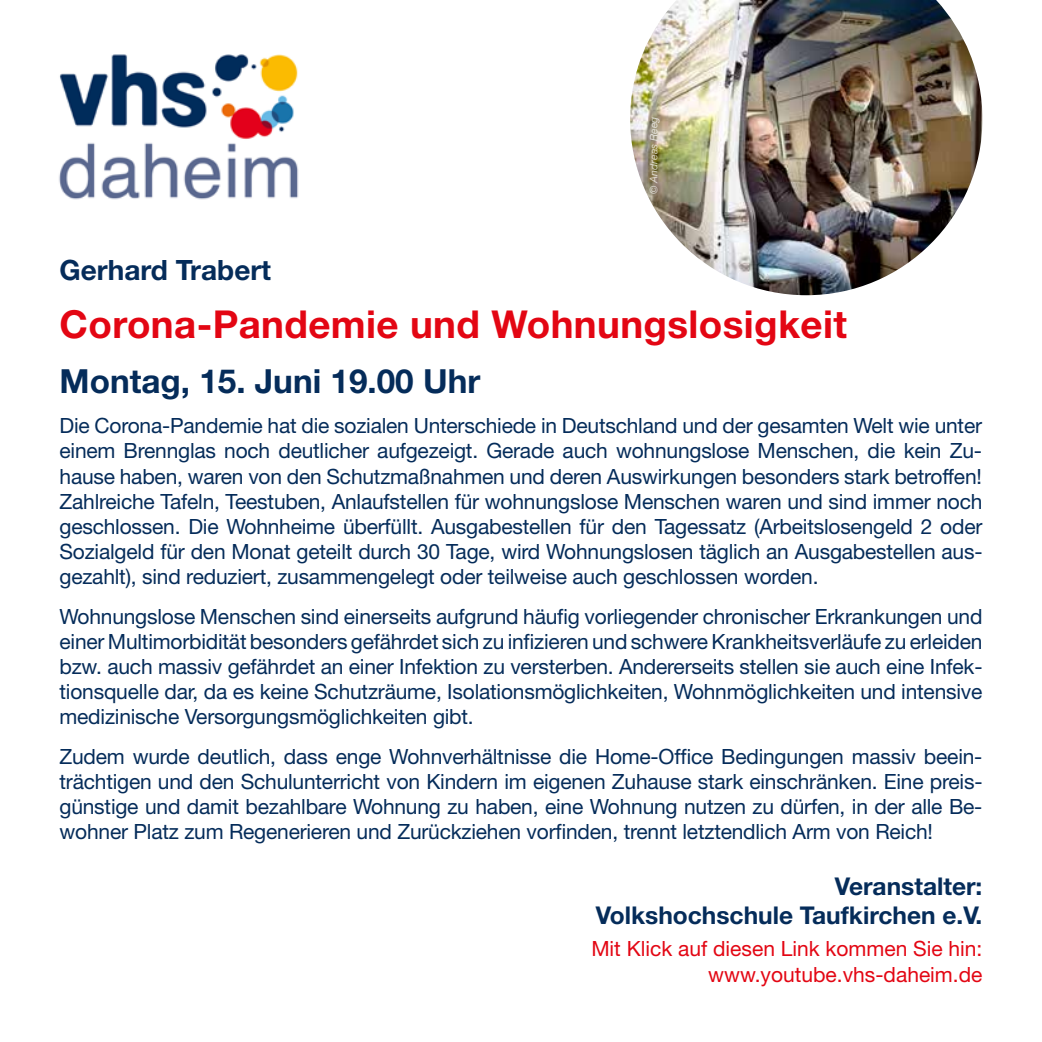
<style>
.page{position:relative;width:1042px;height:1042px;background:#fff}
.page>*{position:absolute;margin:0;border:0;box-sizing:border-box;transform-origin:0 0}
.t1{font:700 38.5px "Helvetica Neue LT";letter-spacing:.01em;color:#e30613}
.t2{font:700 33.25px "Helvetica Neue LT";color:#052c5a}
.t3{font:700 28px "Helvetica Neue LT";color:#052c5a}
.t4{font:700 24.5px/29.4px "Helvetica Neue LT";color:#052c5a;text-align:right}
.t5{font:21px/25.2px "Helvetica Neue LT";letter-spacing:-.01em;color:#052c5a;text-align:justify}
.t6{font:21px/26.2px "Helvetica Neue LT";color:#e30613;text-align:right}
.t7{font:italic 10.5px "Helvetica Neue LT";color:#fff}
</style>
<div class="page">
<img style="left:59px;top:54px;width:240px;height:146px">
<img style="left:630px;top:0;width:352px;height:295px">
<h3 class="t3" style="left:60px;top:253px;width:213px">Gerhard Trabert</h3>
<p class="t7" style="left:647px;top:194px;width:79px;rotate:-90deg">© Andreas Reeg</p>
<h1 class="t1" style="left:60px;top:300px;width:789px">Corona-Pandemie und Wohnungslosigkeit</h1>
<h2 class="t2" style="left:60px;top:361px;width:422px">Montag, 15. Juni 19.00 Uhr</h2>
<p class="t5" style="left:60px;top:413px;width:924px">Die Corona-Pandemie hat die sozialen Unterschiede in Deutschland und der gesamten Welt wie unter einem Brennglas noch deutlicher aufgezeigt. Gerade auch wohnungslose Menschen, die kein Zu&shy;hause haben, waren von den Schutzmaßnahmen und deren Auswirkungen besonders stark betroffen!<br>Zahlreiche Tafeln, Teestuben, Anlaufstellen für wohnungslose Menschen waren und sind immer noch geschlossen. Die Wohnheime überfüllt. Ausgabestellen für den Tagessatz (Arbeitslosengeld 2 oder Sozialgeld für den Monat geteilt durch 30 Tage, wird Wohnungslosen täglich an Ausgabestellen aus&shy;gezahlt), sind reduziert, zusammengelegt oder teilweise auch geschlossen worden.</p>
<p class="t5" style="left:60px;top:603px;width:924px">Wohnungslose Menschen sind einerseits aufgrund häufig vorliegender chronischer Erkrankungen und einer Multimorbidität besonders gefährdet sich zu infizieren und schwere Krankheitsverläufe zu erleiden bzw. auch massiv gefährdet an einer Infektion zu versterben. Andererseits stellen sie auch eine Infek&shy;tionsquelle dar, da es keine Schutzräume, Isolationsmöglichkeiten, Wohnmöglichkeiten und intensive medizinische Versorgungsmöglichkeiten gibt.</p>
<p class="t5" style="left:60px;top:743px;width:924px">Zudem wurde deutlich, dass enge Wohnverhältnisse die Home-Office Bedingungen massiv beein&shy;trächtigen und den Schulunterricht von Kindern im eigenen Zuhause stark einschränken. Eine preis&shy;günstige und damit bezahlbare Wohnung zu haben, eine Wohnung nutzen zu dürfen, in der alle Be&shy;wohner Platz zum Regenerieren und Zurückziehen vorfinden, trennt letztendlich Arm von Reich!</p>
<p class="t4" style="left:596px;top:870px;width:388px">Veranstalter:<br>Volkshochschule Taufkirchen e.V.</p>
<p class="t6" style="left:591px;top:935px;width:393px">Mit Klick auf diesen Link kommen Sie hin: www.youtube.vhs-daheim.de</p>
</div>
